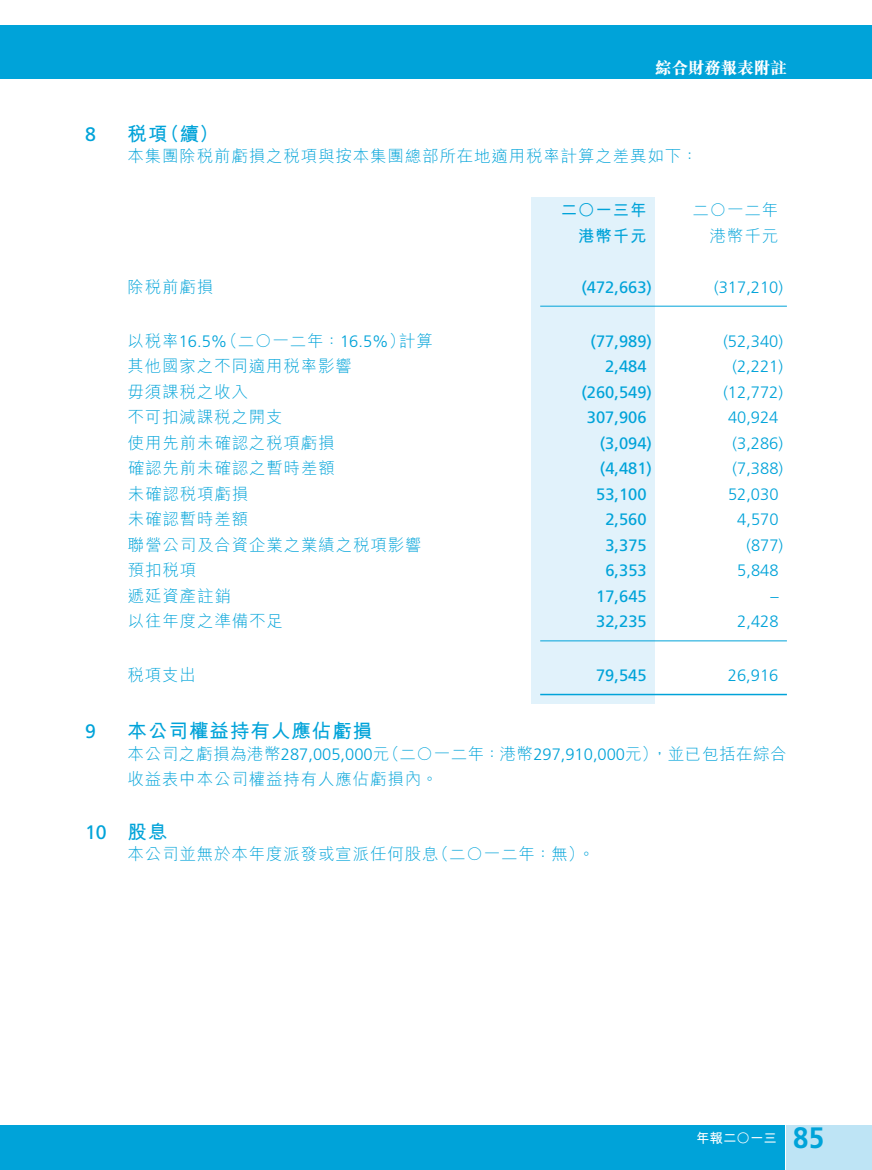
<style>
.page{position:relative;width:872px;height:1170px;background:#fff}
.page>*{position:absolute;margin:0;border:0;box-sizing:border-box;transform-origin:0 0}
.t1{font:700 29.55px "Frutiger LT Std";color:#00a3d9;scale:.94 1}
.t2{font:700 19.5px "M Hei HK";letter-spacing:.05em;color:#00a3d9}
.t3{font:19.5px "Frutiger LT Std";color:#00a3d9}
.t4{font:300 16.5px "M Hei HK";letter-spacing:.05em;color:#00a3d9}
.t5{font:300 16.5px "Frutiger LT Std";color:#00a3d9}
.t6{font:16.5px "Frutiger LT Std";color:#00a3d9}
.t7{font:700 16.5px "M Hei HK";letter-spacing:.05em;color:#00a3d9}
.t8{font:800 16.5px "M Sung HK";letter-spacing:-.01em;color:#fff}
.t9{font:700 13.5px "M Hei HK";color:#fff}
.s1{font-family:"Frutiger LT Std"}
.s2{font-family:"M Hei HK"}
</style>
<div class="page">
<div style="left:0;top:25px;width:872px;height:54px;background:#00a3d9"></div>
<div style="left:0;top:1125px;width:784px;height:44px;background:#00a3d9"></div>
<div style="left:787px;top:1125px;width:85px;height:44px;background:#bee4f5"></div>
<div style="left:531px;top:197px;width:124px;height:506px;background:#e1f2fb"></div>
<hr style="left:540px;top:306px;width:247px;height:1px;background:#00a3d9">
<hr style="left:540px;top:640px;width:247px;height:1px;background:#00a3d9">
<hr style="left:540px;top:693px;width:247px;height:2px;background:#00a3d9">
<p class="t3" style="left:85px;top:122px;width:12px">8</p>
<p class="t3" style="left:85px;top:719px;width:12px">9</p>
<p class="t3" style="left:85px;top:820px;width:23px">10</p>
<p class="t2" style="left:128px;top:119px;width:41px">稅項</p>
<p class="t2" style="left:160px;top:119px;width:60px">（續(</p>
<p class="t8" style="left:655px;top:57px;width:133px">綜合財務報表附註</p>
<p class="t4" style="left:128px;top:144px;width:572px">本集團除稅前虧損之稅項與按本集團總部所在地適用稅率計算之差異如下：</p>
<p class="t7" style="left:561px;top:198px;width:87px">二○一三年</p>
<p class="t4" style="left:692px;top:198px;width:87px">二○一二年</p>
<p class="t7" style="left:578px;top:223px;width:70px">港幣千元</p>
<p class="t4" style="left:710px;top:224px;width:70px">港幣千元</p>
<p class="t4" style="left:128px;top:275px;width:87px">除稅前虧損</p>
<p class="t6" style="left:581px;top:277px;width:72px">)472,663(</p>
<p class="t5" style="left:714px;top:278px;width:70px">)317,210(</p>
<p class="t4" style="left:221px;top:329px;width:185px">（二○一二年：<span class="s1">16.5%</span>）</p>
<p class="t4" style="left:399px;top:329px;width:35px">計算</p>
<p class="t5" style="left:128px;top:332px;width:101px"><span class="s2">以稅率</span>16.5%</p>
<p class="t6" style="left:590px;top:331px;width:63px">)77,989(</p>
<p class="t5" style="left:723px;top:332px;width:61px">)52,340(</p>
<p class="t4" style="left:128px;top:354px;width:226px">其他國家之不同適用稅率影響</p>
<p class="t6" style="left:605px;top:357px;width:43px">2,484</p>
<p class="t5" style="left:732px;top:357px;width:52px">)2,221(</p>
<p class="t4" style="left:128px;top:380px;width:122px">毋須課稅之收入</p>
<p class="t6" style="left:581px;top:382px;width:72px">)260,549(</p>
<p class="t5" style="left:723px;top:382px;width:61px">)12,772(</p>
<p class="t4" style="left:128px;top:405px;width:157px">不可扣減課稅之開支</p>
<p class="t6" style="left:587px;top:408px;width:61px">307,906</p>
<p class="t5" style="left:728px;top:408px;width:52px">40,924</p>
<p class="t4" style="left:128px;top:431px;width:209px">使用先前未確認之稅項虧損</p>
<p class="t6" style="left:600px;top:433px;width:54px">)3,094(</p>
<p class="t5" style="left:732px;top:433px;width:52px">)3,286(</p>
<p class="t4" style="left:128px;top:456px;width:209px">確認先前未確認之暫時差額</p>
<p class="t6" style="left:600px;top:459px;width:54px">)4,481(</p>
<p class="t5" style="left:732px;top:459px;width:52px">)7,388(</p>
<p class="t4" style="left:128px;top:482px;width:122px">未確認稅項虧損</p>
<p class="t6" style="left:596px;top:484px;width:52px">53,100</p>
<p class="t5" style="left:728px;top:484px;width:52px">52,030</p>
<p class="t4" style="left:128px;top:507px;width:122px">未確認暫時差額</p>
<p class="t6" style="left:605px;top:510px;width:43px">2,560</p>
<p class="t5" style="left:737px;top:510px;width:43px">4,570</p>
<p class="t4" style="left:128px;top:533px;width:295px">聯營公司及合資企業之業績之稅項影響</p>
<p class="t6" style="left:605px;top:535px;width:43px">3,375</p>
<p class="t5" style="left:746px;top:535px;width:38px">)877(</p>
<p class="t4" style="left:128px;top:558px;width:70px">預扣稅項</p>
<p class="t6" style="left:605px;top:561px;width:43px">6,353</p>
<p class="t5" style="left:737px;top:561px;width:43px">5,848</p>
<p class="t4" style="left:128px;top:584px;width:105px">遞延資產註銷</p>
<p class="t6" style="left:596px;top:586px;width:52px">17,645</p>
<p class="t5" style="left:770px;top:586px;width:10px">–</p>
<p class="t4" style="left:128px;top:609px;width:157px">以往年度之準備不足</p>
<p class="t6" style="left:596px;top:612px;width:52px">32,235</p>
<p class="t5" style="left:737px;top:612px;width:43px">2,428</p>
<p class="t4" style="left:128px;top:663px;width:70px">稅項支出</p>
<p class="t2" style="left:128px;top:716px;width:246px">本公司權益持有人應佔虧損</p>
<p class="t6" style="left:596px;top:666px;width:52px">79,545</p>
<p class="t5" style="left:728px;top:666px;width:52px">26,916</p>
<p class="t4" style="left:383px;top:741px;width:405px">（二○一二年：港幣<span class="s1">297,910,000</span>元，）並已包括在綜合</p>
<p class="t5" style="left:128px;top:744px;width:263px"><span class="s2">本公司之虧損為港幣</span>287,005,000<span class="s2">元</span></p>
<p class="t4" style="left:128px;top:767px;width:312px">收益表中本公司權益持有人應佔虧損內。</p>
<p class="t2" style="left:128px;top:817px;width:41px">股息</p>
<p class="t4" style="left:432px;top:842px;width:153px">（二○一二年：無(</p>
<p class="t4" style="left:128px;top:842px;width:313px">本公司並無於本年度派發或宣派任何股息</p>
<p class="t4" style="left:578px;top:842px;width:18px">。</p>
<p class="t9" style="left:696px;top:1127px;width:82px">年報二○一三</p>
<h1 class="t1" style="left:793px;top:1119px;width:34px">85</h1>
</div>
